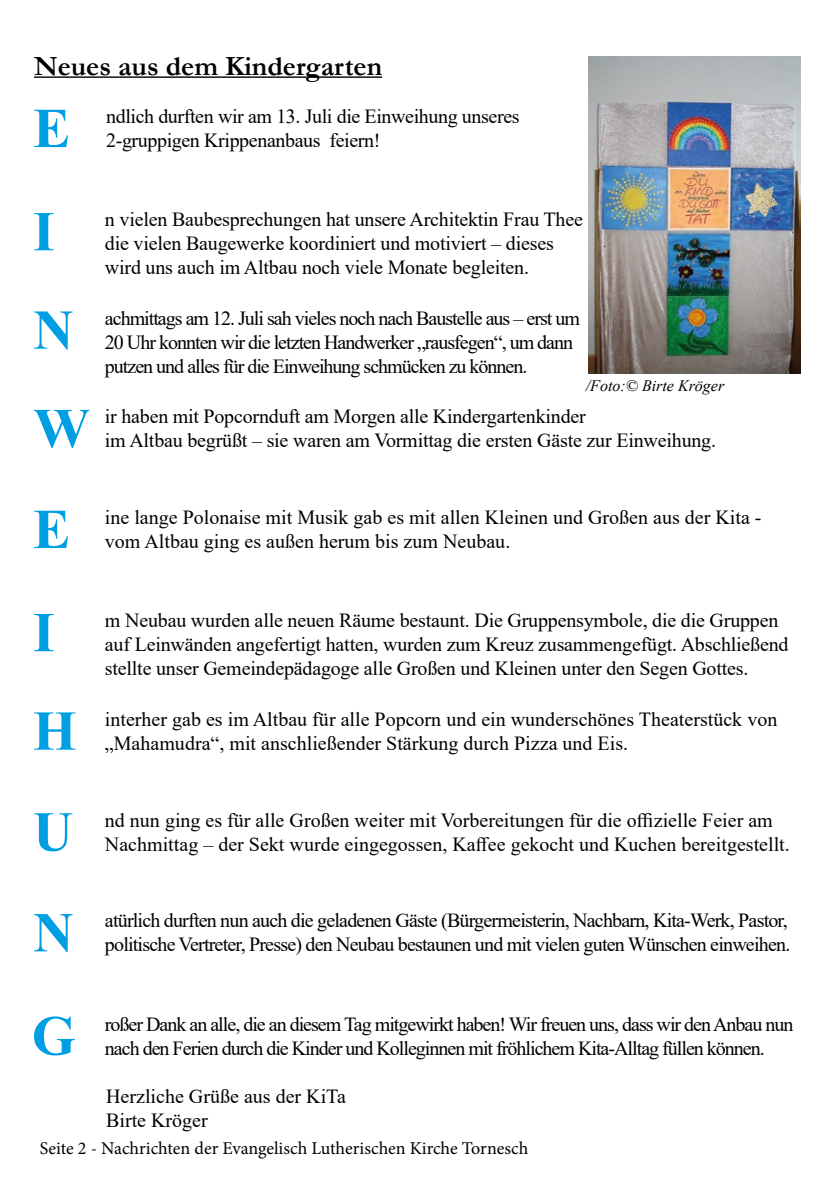
<style>
.page{position:relative;width:840px;height:1191px;background:#fff}
.page>*{position:absolute;margin:0;border:0;box-sizing:border-box;transform-origin:0 0}
.t1{font:700 56.2px "Times New Roman";color:#009fe3}
.GMBRTOR_Ueberschrift_1{font:700 28px "Garamond";color:#000}
.Standard_L{font:20px/24px "Times New Roman";letter-spacing:-.01em;color:#000}
.Standard_L-2{font:20px/24px "Times New Roman";letter-spacing:-.05em;color:#000}
.Standard_L-3{font:20px/24px "Times New Roman";letter-spacing:-.04em;color:#000}
.t2{font:18px "Minion Pro";letter-spacing:-.005em;color:#000}
.Standard_B{font:italic 16px "Times New Roman";color:#000}
</style>
<div class="page">
<hr style="left:34px;top:76px;width:348px;height:2px;background:#000">
<img style="left:588px;top:57px;width:211px;height:316px">
<p class="GMBRTOR_Ueberschrift_1" style="left:34px;top:47px;width:349px">Neues aus dem Kindergarten</p>
<p class="t1" style="left:33px;top:88px;width:39px">E</p>
<p class="Standard_L" style="left:106px;top:104px;width:415px">ndlich durften wir am 13. Juli die Einweihung unseres<br>2-gruppigen Krippenanbaus feiern!</p>
<p class="t1" style="left:33px;top:191px;width:23px">I</p>
<p class="Standard_L" style="left:105px;top:207px;width:479px">n vielen Baubesprechungen hat unsere Architektin Frau Thee die vielen Baugewerke koordiniert und motiviert – dieses wird uns auch im Altbau noch viele Monate begleiten.</p>
<p class="t1" style="left:33px;top:289px;width:42px">N</p>
<p class="Standard_L-2" style="left:105px;top:305px;width:476px">achmittags am 12. Juli sah vieles noch nach Baustelle aus – erst um<br>20 Uhr konnten wir die letzten Handwerker „rausfegen“, um dann putzen und alles für die Einweihung schmücken zu können.</p>
<p class="t1" style="left:34px;top:388px;width:58px">W</p>
<p class="Standard_L" style="left:105px;top:404px;width:612px">ir haben mit Popcornduft am Morgen alle Kindergartenkinder<br>im Altbau begrüßt – sie waren am Vormittag die ersten Gäste zur Einweihung.</p>
<p class="Standard_B" style="left:585px;top:375px;width:140px">/Foto:© Birte Kröger</p>
<p class="t1" style="left:33px;top:488px;width:39px">E</p>
<p class="Standard_L" style="left:105px;top:504px;width:657px">ine lange Polonaise mit Musik gab es mit allen Kleinen und Großen aus der Kita - vom Altbau ging es außen herum bis zum Neubau.</p>
<p class="t1" style="left:33px;top:592px;width:23px">I</p>
<p class="Standard_L" style="left:105px;top:608px;width:684px">m Neubau wurden alle neuen Räume bestaunt. Die Gruppensymbole, die die Gruppen auf Leinwänden angefertigt hatten, wurden zum Kreuz zusammengefügt. Abschließend stellte unser Gemeindepädagoge alle Großen und Kleinen unter den Segen Gottes.</p>
<p class="t1" style="left:33px;top:690px;width:45px">H</p>
<p class="Standard_L" style="left:105px;top:706px;width:673px">interher gab es im Altbau für alle Popcorn und ein wunderschönes Theaterstück von „Mahamudra“, mit anschließender Stärkung durch Pizza und Eis.</p>
<p class="t1" style="left:33px;top:791px;width:42px">U</p>
<p class="Standard_L" style="left:105px;top:807px;width:686px">nd nun ging es für alle Großen weiter mit Vorbereitungen für die offizielle Feier am<br>Nachmittag – der Sekt wurde eingegossen, Kaffee gekocht und Kuchen bereitgestellt.</p>
<p class="t1" style="left:33px;top:892px;width:42px">N</p>
<p class="Standard_L-3" style="left:105px;top:908px;width:686px">atürlich durften nun auch die geladenen Gäste (Bürgermeisterin, Nachbarn, Kita-Werk, Pastor, politische Vertreter, Presse) den Neubau bestaunen und mit vielen guten Wünschen einweihen.</p>
<p class="t1" style="left:32px;top:995px;width:45px">G</p>
<p class="Standard_L-2" style="left:105px;top:1011px;width:689px">roßer Dank an alle, die an diesem Tag mitgewirkt haben! Wir freuen uns, dass wir den Anbau nun nach den Ferien durch die Kinder und Kolleginnen mit fröhlichem Kita-Alltag füllen können.</p>
<p class="Standard_L" style="left:106px;top:1083px;width:241px">Herzliche Grüße aus der KiTa</p>
<p class="Standard_L" style="left:106px;top:1107px;width:103px">Birte Kröger</p>
<p class="t2" style="left:40px;top:1136px;width:490px">Seite 2 - Nachrichten der Evangelisch Lutherischen Kirche Tornesch</p>
</div>
